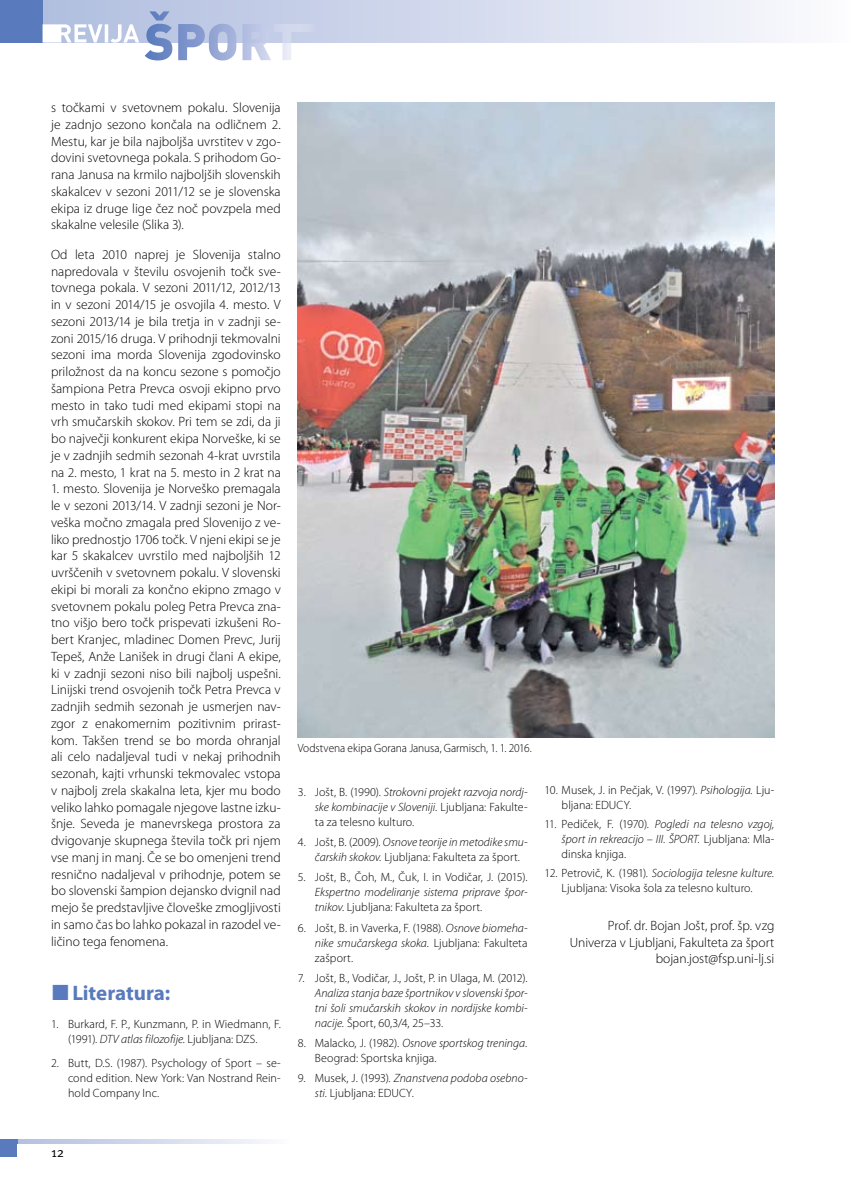
<style>
.page{position:relative;width:851px;height:1191px;background:#fff}
.page>*{position:absolute;margin:0;border:0;box-sizing:border-box;transform-origin:0 0}
.t1{font:700 21px "Myriad Pro";letter-spacing:-.005em;color:#597abc}
.t2{font:300 13.5px/16.8px "Myriad Pro";color:#000;text-align:justify}
.t3{font:13.5px "Meta Pro";color:#000}
.t4{font:300 12px/15px "Myriad Pro";letter-spacing:.005em;color:#000}
.t5{font:italic 300 12px/15px "Myriad Pro";letter-spacing:.005em;color:#000;text-align:justify}
.t6{font:300 12px "Myriad Pro";letter-spacing:.005em;color:#000;scale:.95 1}
.s1{font-style:italic}
.s2{font-style:normal}
</style>
<div class="page">
<div style="left:0;top:0;width:850px;height:43px;background:linear-gradient(to right,#aab9dd,#faf9fd)"></div>
<div style="left:0;top:0;width:43px;height:43px;background:#597abc"></div>
<div style="left:0;top:1140px;width:289px;height:17px;background:linear-gradient(to right,#acbade,#faf9fd)"></div>
<svg style="left:145px;top:11px;width:170px;height:49px"></svg>
<svg style="left:43px;top:24px;width:96px;height:19px"></svg>
<div style="left:0;top:1140px;width:17px;height:17px;background:#597abc"></div>
<div style="left:17px;top:1144px;width:272px;height:13px;background:#fff"></div>
<img style="left:298px;top:102px;width:476px;height:635px">
<p class="t2" style="left:51px;top:100px;width:231px">s točkami v svetovnem pokalu. Slovenija je zadnjo sezono končala na odličnem 2.<br>Mestu, kar je bila najboljša uvrstitev v zgo&shy;dovini svetovnega pokala. S prihodom Go&shy;rana Janusa na krmilo najboljših slovenskih skakalcev v sezoni 2011/12 se je slovenska ekipa iz druge lige čez noč povzpela med skakalne velesile (Slika 3).</p>
<p class="t2" style="left:51px;top:246px;width:231px">Od leta 2010 naprej je Slovenija stalno napredovala v številu osvojenih točk sve&shy;tovnega pokala. V sezoni 2011/12, 2012/13 in v sezoni 2014/15 je osvojila 4. mesto. V sezoni 2013/14 je bila tretja in v zadnji se&shy;zoni 2015/16 druga. V prihodnji tekmovalni sezoni ima morda Slovenija zgodovinsko priložnost da na koncu sezone s pomočjo šampiona Petra Prevca osvoji ekipno prvo mesto in tako tudi med ekipami stopi na vrh smučarskih skokov. Pri tem se zdi, da ji bo največji konkurent ekipa Norveške, ki se je v zadnjih sedmih sezonah 4-krat uvrstila na 2. mesto, 1 krat na 5. mesto in 2 krat na</p>
<p class="t2" style="left:51px;top:481px;width:231px">1. mesto. Slovenija je Norveško premagala le v sezoni 2013/14. V zadnji sezoni je Nor&shy;veška močno zmagala pred Slovenijo z ve&shy;liko prednostjo 1706 točk. V njeni ekipi se je kar 5 skakalcev uvrstilo med najboljših 12 uvrščenih v svetovnem pokalu. V slovenski ekipi bi morali za končno ekipno zmago v svetovnem pokalu poleg Petra Prevca zna&shy;tno višjo bero točk prispevati izkušeni Ro&shy;bert Kranjec, mladinec Domen Prevc, Jurij Tepeš, Anže Lanišek in drugi člani A ekipe, ki v zadnji sezoni niso bili najbolj uspešni.<br>Linijski trend osvojenih točk Petra Prevca v zadnjih sedmih sezonah je usmerjen nav&shy;zgor z enakomernim pozitivnim prirast&shy;kom. Takšen trend se bo morda ohranjal ali celo nadaljeval tudi v nekaj prihodnih sezonah, kajti vrhunski tekmovalec vstopa v najbolj zrela skakalna leta, kjer mu bodo veliko lahko pomagale njegove lastne izku&shy;šnje. Seveda je manevrskega prostora za dvigovanje skupnega števila točk pri njem vse manj in manj. Če se bo omenjeni trend resnično nadaljeval v prihodnje, potem se bo slovenski šampion dejansko dvignil nad mejo še predstavljive človeške zmogljivosti in samo čas bo lahko pokazal in razodel ve&shy;ličino tega fenomena.</p>
<h1 class="t1" style="left:72px;top:979px;width:99px">Literatura:</h1>
<p class="t4" style="left:51px;top:1016px;width:231px;text-align:center">1. Burkard, F. P., Kunzmann, P. in Wiedmann, F. (1991). <span class="s1">DTV atlas filozofije.</span> Ljubljana: DZS.</p>
<p class="t4" style="left:68px;top:1055px;width:214px;text-align:justify;text-indent:-17px">2. Butt, D.S. (1987). Psychology of Sport – se&shy;cond edition. New York: Van Nostrand Rein&shy;hold Company Inc.</p>
<p class="t6" style="left:298px;top:741px;width:247px">Vodstvena ekipa Gorana Janusa, Garmisch, 1. 1. 2016.</p>
<p class="t5" style="left:315px;top:784px;width:214px;text-indent:-17px"><span class="s2">3. Jošt, B. (1990).</span> Strokovni projekt razvoja nordj&shy;ske kombinacije v Sloveniji. <span class="s2">Ljubljana: Fakulte&shy;ta za telesno kulturo.</span></p>
<p class="t4" style="left:315px;top:835px;width:214px;text-indent:-17px">4. Jošt, B. (2009). <span class="s1">Osnove teorije in metodike smu&shy;čarskih skokov.</span> Ljubljana: Fakulteta za šport.</p>
<p class="t4" style="left:298px;top:870px;width:231px">5. Jošt, B., Čoh, M., Čuk, I. in Vodičar, J. (2015).</p>
<p class="t5" style="left:315px;top:885px;width:214px">Ekspertno modeliranje sistema priprave špor&shy;tnikov. <span class="s2">Ljubljana: Fakulteta za šport.</span></p>
<p class="t4" style="left:315px;top:920px;width:214px;text-align:justify;text-indent:-17px">6. Jošt, B. in Vaverka, F. (1988). <span class="s1">Osnove biomeha&shy;nike smučarskega skoka.</span> Ljubljana: Fakulteta zašport.</p>
<p class="t4" style="left:298px;top:970px;width:231px">7. Jošt, B., Vodičar, J., Jošt, P. in Ulaga, M. (2012).</p>
<p class="t5" style="left:315px;top:985px;width:214px">Analiza stanja baze športnikov v slovenski špor&shy;tni šoli smučarskih skokov in nordijske kombi&shy;nacije. <span class="s2">Šport, 60,3/4, 25–33.</span></p>
<p class="t4" style="left:315px;top:1035px;width:214px;text-indent:-17px">8. Malacko, J. (1982). <span class="s1">Osnove sportskog treninga.<br></span>Beograd: Sportska knjiga.</p>
<p class="t4" style="left:315px;top:1071px;width:214px;text-indent:-17px">9. Musek, J. (1993). <span class="s1">Znanstvena podoba osebno&shy;sti.</span> Ljubljana: EDUCY.</p>
<p class="t4" style="left:561px;top:782px;width:214px;text-indent:-17px">10. Musek, J. in Pečjak, V. (1997). <span class="s1">Psihologija.</span> Lju&shy;bljana: EDUCY.</p>
<p class="t5" style="left:561px;top:817px;width:214px;text-indent:-17px"><span class="s2">11. Pediček, F. (1970).</span> Pogledi na telesno vzgoj, šport in rekreacijo – III. ŠPORT. <span class="s2">Ljubljana: Mla&shy;dinska knjiga.</span></p>
<p class="t4" style="left:544px;top:866px;width:231px;text-align:center">12. Petrovič, K. (1981). <span class="s1">Sociologija telesne kulture.<br></span>Ljubljana: Visoka šola za telesno kulturo.</p>
<p class="t2" style="left:569px;top:917px;width:206px;text-align:right">Prof. dr. Bojan Jošt, prof. šp. vzg<br>Univerza v Ljubljani, Fakulteta za šport bojan.jost@fsp.uni-lj.si</p>
<p class="t3" style="left:51px;top:1144px;width:15px">12</p>
</div>
